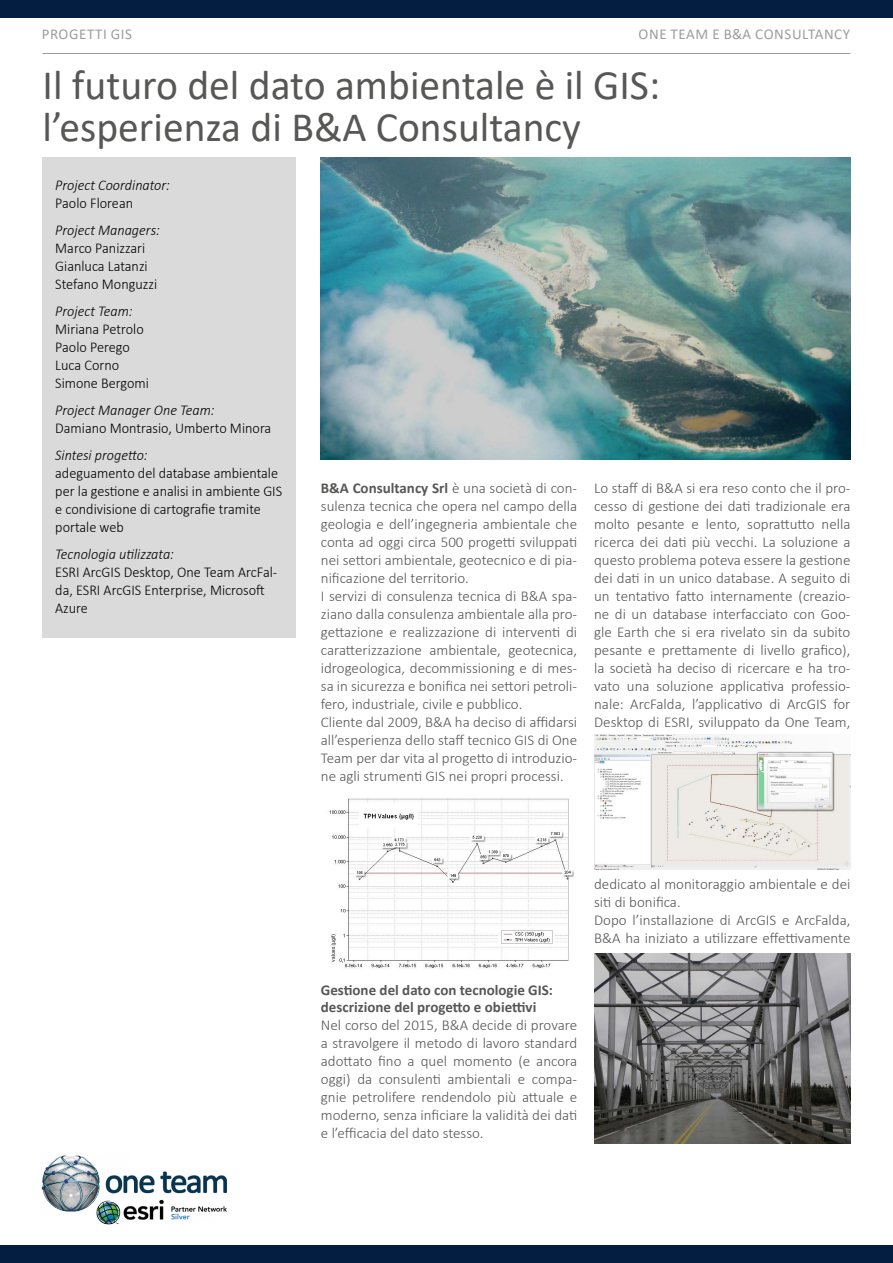
<style>
.page{position:relative;width:893px;height:1263px;background:#fff}
.page>*{position:absolute;margin:0;border:0;box-sizing:border-box;transform-origin:0 0}
.t1{font:42px/42px "Calibri";color:#575756}
.t2{font:300 15px/18px "Calibri";color:#575756}
.t3{font:300 15px/18px "Calibri";color:#000;scale:.95 1}
.t4{font:italic 300 15px "Calibri";color:#000;scale:.95 1}
.t5{font:700 15px/16.5px "Calibri";color:#575756}
.t6{font:15px "Calibri";letter-spacing:.04em;color:#9d9d9c}
.s1{font-weight:700}
</style>
<div class="page">
<hr style="left:43px;top:53px;width:807px;height:1px;background:#9d9d9c">
<img style="left:321px;top:157px;width:529px;height:303px">
<img style="left:594px;top:953px;width:256px;height:191px">
<div style="left:43px;top:157px;width:253px;height:481px;background:#dadada"></div>
<img style="left:41px;top:1155px;width:186px;height:70px">
<img style="left:594px;top:734px;width:256px;height:135px">
<img style="left:329px;top:798px;width:245px;height:171px">
<div style="left:0;top:1246px;width:893px;height:17px;background:#041e42"></div>
<div style="left:0;top:0;width:893px;height:17px;background:#041e42"></div>
<p class="t6" style="left:42px;top:23px;width:92px">PROGETTI GIS</p>
<p class="t6" style="left:638px;top:23px;width:213px">ONE TEAM E B&amp;A CONSULTANCY</p>
<h1 class="t1" style="left:43px;top:63px;width:619px">Il futuro del dato ambientale è il GIS: l’esperienza di B&amp;A Consultancy</h1>
<p class="t4" style="left:55px;top:176px;width:122px">Project Coordinator:</p>
<p class="t3" style="left:55px;top:194px;width:83px">Paolo Florean</p>
<p class="t4" style="left:55px;top:221px;width:112px">Project Managers:</p>
<p class="t3" style="left:55px;top:239px;width:109px">Marco Panizzari<br>Gianluca Latanzi<br>Stefano Monguzzi</p>
<p class="t4" style="left:55px;top:302px;width:83px">Project Team:</p>
<p class="t3" style="left:55px;top:320px;width:100px">Miriana Petrolo<br>Paolo Perego<br>Luca Corno<br>Simone Bergomi</p>
<p class="t4" style="left:55px;top:401px;width:169px">Project Manager One Team:</p>
<p class="t3" style="left:55px;top:419px;width:229px">Damiano Montrasio, Umberto Minora</p>
<p class="t4" style="left:55px;top:446px;width:99px">Sintesi progetto:</p>
<p class="t3" style="left:55px;top:464px;width:240px">adeguamento del database ambientale per la gestione e analisi in ambiente GIS e condivisione di cartografie tramite portale web</p>
<p class="t4" style="left:55px;top:545px;width:126px">Tecnologia utilizzata:</p>
<p class="t3" style="left:55px;top:563px;width:235px">ESRI ArcGIS Desktop, One Team ArcFal&shy;da, ESRI ArcGIS Enterprise, Microsoft<br>Azure</p>
<p class="t2" style="left:321px;top:479px;width:258px"><span class="s1">B&amp;A Consultancy Srl</span> è una società di con&shy;sulenza tecnica che opera nel campo della geologia e dell’ingegneria ambientale che conta ad oggi circa 500 progetti sviluppati nei settori ambientale, geotecnico e di pia&shy;nificazione del territorio.<br>I servizi di consulenza tecnica di B&amp;A spa&shy;ziano dalla consulenza ambientale alla pro&shy;gettazione e realizzazione di interventi di caratterizzazione ambientale, geotecnica, idrogeologica, decommissioning e di mes&shy;sa in sicurezza e bonifica nei settori petroli&shy;fero, industriale, civile e pubblico.<br>Cliente dal 2009, B&amp;A ha deciso di affidarsi all’esperienza dello staff tecnico GIS di One Team per dar vita al progetto di introduzio&shy;ne agli strumenti GIS nei propri processi.</p>
<p class="t2" style="left:594px;top:479px;width:258px;text-align:justify">Lo staff di B&amp;A si era reso conto che il pro&shy;cesso di gestione dei dati tradizionale era molto pesante e lento, soprattutto nella ricerca dei dati più vecchi. La soluzione a questo problema poteva essere la gestione dei dati in un unico database. A seguito di un tentativo fatto internamente (creazio&shy;ne di un database interfacciato con Goo&shy;gle Earth che si era rivelato sin da subito pesante e prettamente di livello grafico), la società ha deciso di ricercare e ha tro&shy;vato una soluzione applicativa professio&shy;nale: ArcFalda, l’applicativo di ArcGIS for Desktop di ESRI, sviluppato da One Team,</p>
<p class="t5" style="left:321px;top:982px;width:234px">Gestione del dato con tecnologie GIS: descrizione del progetto e obiettivi</p>
<p class="t2" style="left:321px;top:1016px;width:258px;text-align:justify">Nel corso del 2015, B&amp;A decide di provare a stravolgere il metodo di lavoro standard adottato fino a quel momento (e ancora oggi) da consulenti ambientali e compa&shy;gnie petrolifere rendendolo più attuale e moderno, senza inficiare la validità dei dati e l’efficacia del dato stesso.</p>
<p class="t2" style="left:594px;top:875px;width:258px">dedicato al monitoraggio ambientale e dei siti di bonifica.<br>Dopo l’installazione di ArcGIS e ArcFalda, B&amp;A ha iniziato a utilizzare effettivamente</p>
</div>
